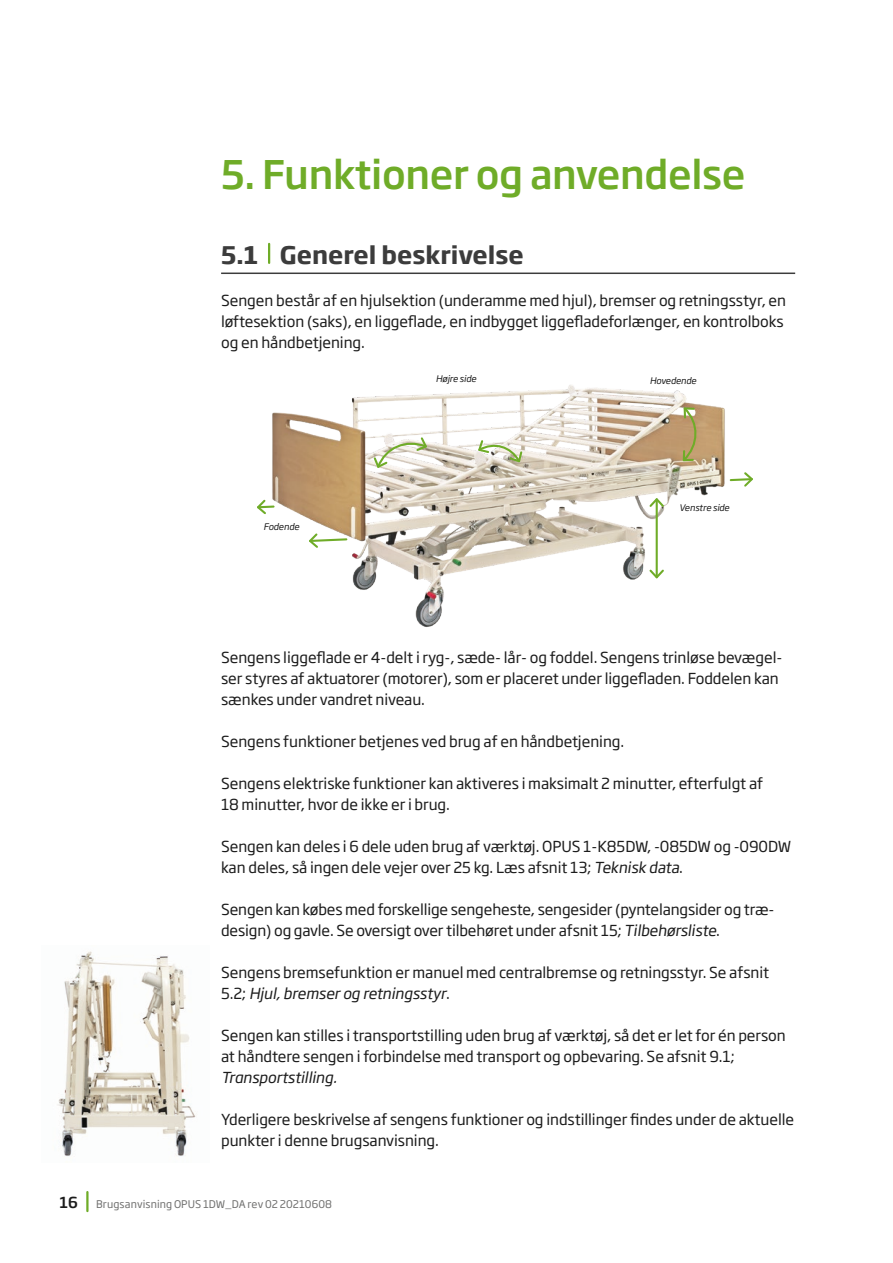
<style>
.page{position:relative;width:893px;height:1263px;background:#fff}
.page>*{position:absolute;margin:0;border:0;box-sizing:border-box;transform-origin:0 0}
.Overskrift{font:500 39px "Soho Gothic Pro";letter-spacing:-.01em;color:#6fac28}
.Underrubik{font:700 24px "Soho Gothic Pro";color:#3c3c3c}
.Brødtekst{font:15px/21px "Soho Gothic Pro";letter-spacing:-.005em;color:#1c1c1c}
.t1{font:10.5px "Soho Gothic Pro";letter-spacing:.01em;color:#70706f}
.Overskrift-2{font:italic 9px "Soho Gothic Pro";letter-spacing:-.01em;color:#1c1c1c}
.s1{font-style:italic}
.s2{font-weight:500;font-size:15px;color:#1c1c1c}
</style>
<div class="page">
<hr style="left:221px;top:273px;width:574px;height:1px;background:#3c3c3c">
<svg style="left:268px;top:244px;width:2px;height:19px"></svg>
<img style="left:57px;top:951px;width:139px;height:205px">
<img style="left:272px;top:385px;width:453px;height:242px">
<svg style="left:372px;top:436px;width:57px;height:34px"></svg>
<svg style="left:681px;top:405px;width:18px;height:58px"></svg>
<hr style="left:656px;top:499px;width:2px;height:78px;background:#6fac28">
<svg style="left:648px;top:496px;width:18px;height:13px"></svg>
<svg style="left:648px;top:568px;width:18px;height:12px"></svg>
<svg style="left:476px;top:439px;width:48px;height:25px"></svg>
<svg style="left:307px;top:531px;width:42px;height:19px"></svg>
<svg style="left:257px;top:498px;width:19px;height:18px"></svg>
<svg style="left:729px;top:472px;width:24px;height:15px"></svg>
<div style="left:676px;top:504px;width:56px;height:33px;background:#fff"></div>
<hr style="left:86px;top:1192px;width:3px;height:19px;background:#6fac28">
<p class="Overskrift" style="left:221px;top:144px;width:526px">5. Funktioner og anvendelse</p>
<p class="Underrubik" style="left:221px;top:236px;width:304px">5.1 Generel beskrivelse</p>
<p class="Brødtekst" style="left:221px;top:289px;width:567px">Sengen består af en hjulsektion (underamme med hjul), bremser og retningsstyr, en løftesektion (saks), en liggeflade, en indbygget liggefladeforlænger, en kontrolboks og en håndbetjening.</p>
<p class="Overskrift-2" style="left:264px;top:520px;width:37px">Fodende</p>
<p class="Overskrift-2" style="left:436px;top:371px;width:42px">Højre side</p>
<p class="Overskrift-2" style="left:650px;top:374px;width:48px">Hovedende</p>
<p class="Overskrift-2" style="left:679px;top:501px;width:52px">Venstre side</p>
<p class="Brødtekst" style="left:221px;top:646px;width:563px">Sengens liggeflade er 4-delt i ryg-, sæde- lår- og foddel. Sengens trinløse bevægel&shy;ser styres af aktuatorer (motorer), som er placeret under liggefladen. Foddelen kan sænkes under vandret niveau.</p>
<p class="Brødtekst" style="left:221px;top:730px;width:405px">Sengens funktioner betjenes ved brug af en håndbetjening.</p>
<p class="Brødtekst" style="left:221px;top:772px;width:544px">Sengens elektriske funktioner kan aktiveres i maksimalt 2 minutter, efterfulgt af<br>18 minutter, hvor de ikke er i brug.</p>
<p class="Brødtekst" style="left:221px;top:835px;width:572px">Sengen kan deles i 6 dele uden brug af værktøj. OPUS 1-K85DW, -085DW og -090DW kan deles, så ingen dele vejer over 25 kg. Læs afsnit 13; Teknisk data.</p>
<p class="Brødtekst" style="left:221px;top:898px;width:553px">Sengen kan købes med forskellige sengeheste, sengesider (pyntelangsider og træ&shy;design) og gavle. Se oversigt over tilbehøret under afsnit 15; Tilbehørsliste.</p>
<p class="Brødtekst" style="left:221px;top:961px;width:550px">Sengens bremsefunktion er manuel med centralbremse og retningsstyr. Se afsnit<br>5.2; <span class="s1">Hjul, bremser og retningsstyr</span>.</p>
<p class="Brødtekst" style="left:221px;top:1024px;width:566px">Sengen kan stilles i transportstilling uden brug af værktøj, så det er let for én person at håndtere sengen i forbindelse med transport og opbevaring. Se afsnit 9.1;<br><span class="s1">Transportstilling.</span></p>
<p class="Brødtekst" style="left:221px;top:1108px;width:575px">Yderligere beskrivelse af sengens funktioner og indstillinger findes under de aktuelle punkter i denne brugsanvisning.</p>
<p class="t1" style="left:60px;top:1196px;width:274px"><span class="s2">16</span> Brugsanvisning OPUS 1DW_DA rev 02 20210608</p>
</div>
